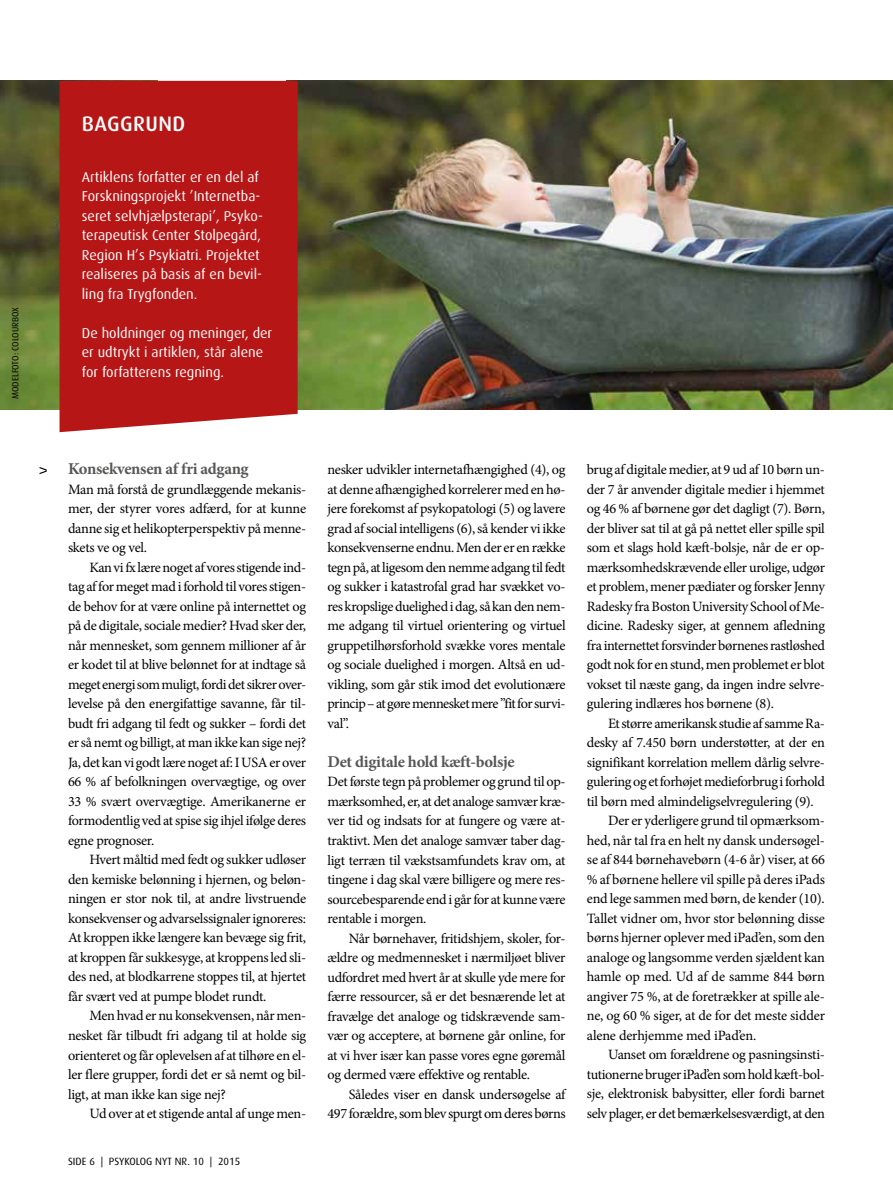
<style>
.page{position:relative;width:893px;height:1200px;background:#fff}
.page>*{position:absolute;margin:0;border:0;box-sizing:border-box;transform-origin:0 0}
.t1{font:500 21px "Dax";letter-spacing:.02em;color:#fff}
.t2{font:700 16.5px "Minion Pro";letter-spacing:-.02em;color:#575756}
.t3{font:14.25px/19.5px "Minion Pro";letter-spacing:-.02em;color:#000;text-align:justify}
.t4{font:14.25px/19.5px "Dax";color:#fff}
.t5{font:10.5px "Dax";color:#000}
.t6{font:9px "Dax";letter-spacing:-.005em;color:#000}
</style>
<div class="page">
<svg style="left:40px;top:467px;width:7px;height:7px"></svg>
<img style="left:298px;top:81px;width:595px;height:328px">
<img style="left:0;top:81px;width:60px;height:328px">
<div style="left:60px;top:81px;width:238px;height:351px;background:#b61615"></div>
<p class="t6" style="left:11px;top:399px;width:93px;rotate:-90deg">modelfoto: COLOURBOX</p>
<h1 class="t1" style="left:82px;top:112px;width:105px">BAGGRUND</h1>
<p class="t4" style="left:82px;top:167px;width:183px">Artiklens forfatter er en del af<br>Forskningsprojekt ’Internetba&shy;seret selvhjælpsterapi’, Psyko&shy;terapeutisk Center Stolpegård,<br>Region H’s Psykiatri. Projektet realiseres på basis af en bevil&shy;ling fra Trygfonden.</p>
<p class="t4" style="left:82px;top:323px;width:192px">De holdninger og meninger, der er udtrykt i artiklen, står alene for forfatterens regning.</p>
<p class="t2" style="left:68px;top:457px;width:182px">Konsekvensen af fri adgang</p>
<p class="t3" style="left:68px;top:479px;width:240px">Man må forstå de grundlæggende mekanis&shy;mer, der styrer vores adfærd, for at kunne danne sig et helikopterperspektiv på menne&shy;skets ve og vel.</p>
<p class="t3" style="left:68px;top:557px;width:240px;text-indent:21px">Kan vi fx lære noget af vores stigende ind&shy;tag af for meget mad i forhold til vores stigen&shy;de behov for at være online på internettet og på de digitale, sociale medier? Hvad sker der, når mennesket, som gennem millioner af år er kodet til at blive belønnet for at indtage så meget energi som muligt, fordi det sikrer over&shy;levelse på den energifattige savanne, får til&shy;budt fri adgang til fedt og sukker – fordi det er så nemt og billigt, at man ikke kan sige nej?<br>Ja, det kan vi godt lære noget af: I USA er over 66 % af befolkningen overvægtige, og over 33 % svært overvægtige. Amerikanerne er formodentlig ved at spise sig ihjel ifølge deres egne prognoser.</p>
<p class="t3" style="left:68px;top:850px;width:240px;text-indent:21px">Hvert måltid med fedt og sukker udløser den kemiske belønning i hjernen, og beløn&shy;ningen er stor nok til, at andre livstruende konsekvenser og advarselssignaler ignoreres:<br>At kroppen ikke længere kan bevæge sig frit, at kroppen får sukkesyge, at kroppens led sli&shy;des ned, at blodkarrene stoppes til, at hjertet får svært ved at pumpe blodet rundt.</p>
<p class="t3" style="left:68px;top:1005px;width:240px;text-indent:21px">Men hvad er nu konsekvensen, når men&shy;nesket får tilbudt fri adgang til at holde sig orienteret og får oplevelsen af at tilhøre en el&shy;ler flere grupper, fordi det er så nemt og bil&shy;ligt, at man ikke kan sige nej?</p>
<p class="t3" style="left:89px;top:1103px;width:218px">Ud over at et stigende antal af unge men-</p>
<p class="t5" style="left:68px;top:1154px;width:174px">SIDE 6 | PSYKOLOG NYT NR. 10 | 2015</p>
<p class="t3" style="left:327px;top:459px;width:240px">nesker udvikler internetafhængighed (4), og at denne afhængighed korrelerer med en hø&shy;jere forekomst af psykopatologi (5) og lavere grad af social intelligens (6), så kender vi ikke konsekvenserne endnu. Men der er en række tegn på, at ligesom den nemme adgang til fedt og sukker i katastrofal grad har svækket vo&shy;res kropslige duelighed i dag, så kan den nem&shy;me adgang til virtuel orientering og virtuel gruppetilhørsforhold svække vores mentale og sociale duelighed i morgen. Altså en ud&shy;vikling, som går stik imod det evolutionære princip – at gøre mennesket mere ”fit for survi&shy;val”.</p>
<p class="t2" style="left:327px;top:749px;width:189px">Det digitale hold kæft-bolsje</p>
<p class="t3" style="left:327px;top:772px;width:240px">Det første tegn på problemer og grund til op&shy;mærksomhed, er, at det analoge samvær kræ&shy;ver tid og indsats for at fungere og være at&shy;traktivt. Men det analoge samvær taber dag&shy;ligt terræn til vækstsamfundets krav om, at tingene i dag skal være billigere og mere res&shy;sourcebesparende end i går for at kunne være rentable i morgen.</p>
<p class="t3" style="left:327px;top:928px;width:240px;text-indent:21px">Når børnehaver, fritidshjem, skoler, for&shy;ældre og medmennesket i nærmiljøet bliver udfordret med hvert år at skulle yde mere for færre ressourcer, så er det besnærende let at fravælge det analoge og tidskrævende sam&shy;vær og acceptere, at børnene går online, for at vi hver især kan passe vores egne gøremål og dermed være effektive og rentable.</p>
<p class="t3" style="left:327px;top:1084px;width:240px;text-align:right">Således viser en dansk undersøgelse af<br>497 forældre, som blev spurgt om deres børns</p>
<p class="t3" style="left:587px;top:460px;width:240px">brug af digitale medier, at 9 ud af 10 børn un&shy;der 7 år anvender digitale medier i hjemmet og 46 % af børnene gør det dagligt (7). Børn, der bliver sat til at gå på nettet eller spille spil som et slags hold kæft-bolsje, når de er op&shy;mærksomhedskrævende eller urolige, udgør et problem, mener pædiater og forsker Jenny Radesky fra Boston University School of Me&shy;dicine. Radesky siger, at gennem afledning fra internettet forsvinder børnenes rastløshed godt nok for en stund, men problemet er blot vokset til næste gang, da ingen indre selvre&shy;gulering indlæres hos børnene (8).</p>
<p class="t3" style="left:608px;top:713px;width:218px">Et større amerikansk studie af samme Ra-</p>
<p class="t3" style="left:587px;top:732px;width:240px">desky af 7.450 børn understøtter, at der en</p>
<p class="t3" style="left:587px;top:752px;width:240px">signifikant korrelation mellem dårlig selvre-</p>
<p class="t3" style="left:587px;top:771px;width:240px">gulering og et forhøjet medieforbrug i forhold</p>
<p class="t3" style="left:587px;top:791px;width:228px">til børn med almindeligselvregulering (9).</p>
<p class="t3" style="left:608px;top:810px;width:218px">Der er yderligere grund til opmærksom-</p>
<p class="t3" style="left:587px;top:830px;width:240px">hed, når tal fra en helt ny dansk undersøgel-</p>
<p class="t3" style="left:587px;top:849px;width:240px">se af 844 børnehavebørn (4-6 år) viser, at 66</p>
<p class="t3" style="left:587px;top:869px;width:240px">% af børnene hellere vil spille på deres iPads</p>
<p class="t3" style="left:587px;top:888px;width:240px">end lege sammen med børn, de kender (10).</p>
<p class="t3" style="left:587px;top:908px;width:240px">Tallet vidner om, hvor stor belønning disse</p>
<p class="t3" style="left:587px;top:927px;width:240px">børns hjerner oplever med iPad’en, som den</p>
<p class="t3" style="left:587px;top:947px;width:240px">analoge og langsomme verden sjældent kan</p>
<p class="t3" style="left:587px;top:966px;width:240px">hamle op med. Ud af de samme 844 børn</p>
<p class="t3" style="left:587px;top:986px;width:240px">angiver 75 %, at de foretrækker at spille ale-</p>
<p class="t3" style="left:587px;top:1005px;width:240px">ne, og 60 % siger, at de for det meste sidder</p>
<p class="t3" style="left:587px;top:1025px;width:171px">alene derhjemme med iPad’en.</p>
<p class="t3" style="left:608px;top:1044px;width:218px">Uanset om forældrene og pasningsinsti-</p>
<p class="t3" style="left:587px;top:1064px;width:240px">tutionerne bruger iPad’en som hold kæft-bol-</p>
<p class="t3" style="left:587px;top:1083px;width:240px">sje, elektronisk babysitter, eller fordi barnet</p>
<p class="t3" style="left:587px;top:1103px;width:240px">selv plager, er det bemærkelsesværdigt, at den</p>
</div>
